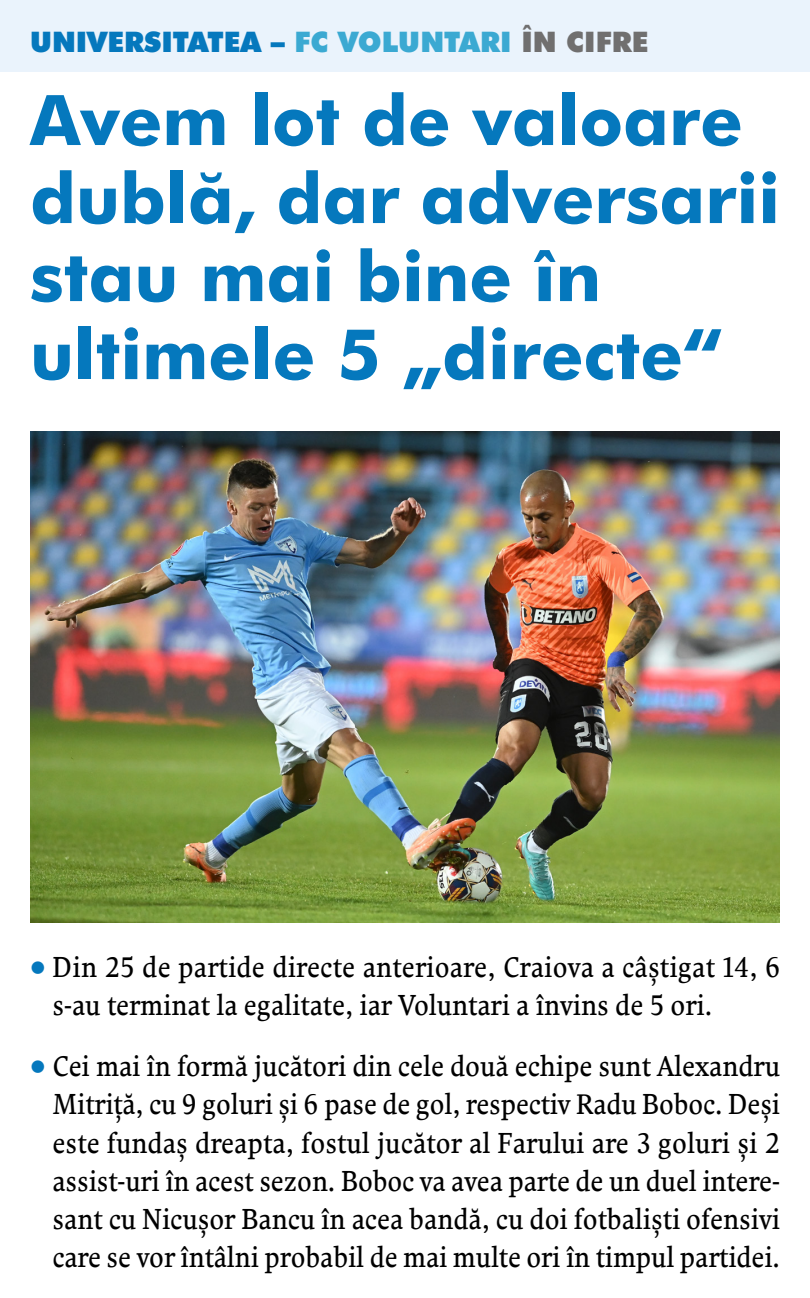
<style>
.page{position:relative;width:810px;height:1298px;background:#fff}
.page>*{position:absolute;margin:0;border:0;box-sizing:border-box;transform-origin:0 0}
.t1{font:700 69.75px/78px "Futura Ro CE";color:#0578bd}
.text_bumb{font:28.5px/38.2px "Comenia Serif Pro Ro CE";color:#000;scale:.9 1}
.titlu{font:28.2px "Futura Black Ro CE";color:#0578bd}
.s1{color:#3ba9d2}
.s2{color:#706f6f}
.s3{color:#0578bd}
</style>
<div class="page">
<div style="left:0;top:0;width:810px;height:71px;background:#eaf3fc"></div>
<img style="left:30px;top:431px;width:750px;height:491px">
<p class="titlu" style="left:30px;top:23px;width:620px">UNIVERSITATEA – <span class="s1">FC VOLUNTARI</span> <span class="s2">ÎN CIFRE</span></p>
<p class="t1" style="left:30px;top:78px;width:752px">Avem lot de valoare dublă, dar adversarii stau mai bine în ultimele 5 „directe“</p>
<p class="text_bumb" style="left:52px;top:947px;width:810px;text-indent:-22px"><span class="s3">•</span> Din 25 de partide directe anterioare, Craiova a câştigat 14, 6 s‑au terminat la egalitate, iar Voluntari a învins de 5 ori.</p>
<p class="text_bumb" style="left:52px;top:1046px;width:810px;text-align:justify;text-indent:-22px"><span class="s3">•</span> Cei mai în formă jucători din cele două echipe sunt Alexandru Mitriţă, cu 9 goluri şi 6 pase de gol, respectiv Radu Boboc. Deşi este fundaş dreapta, fostul jucător al Farului are 3 goluri şi 2 assist‑uri în acest sezon. Boboc va avea parte de un duel intere&shy;sant cu Nicuşor Bancu în acea bandă, cu doi fotbalişti ofensivi care se vor întâlni probabil de mai multe ori în timpul partidei.</p>
</div>
